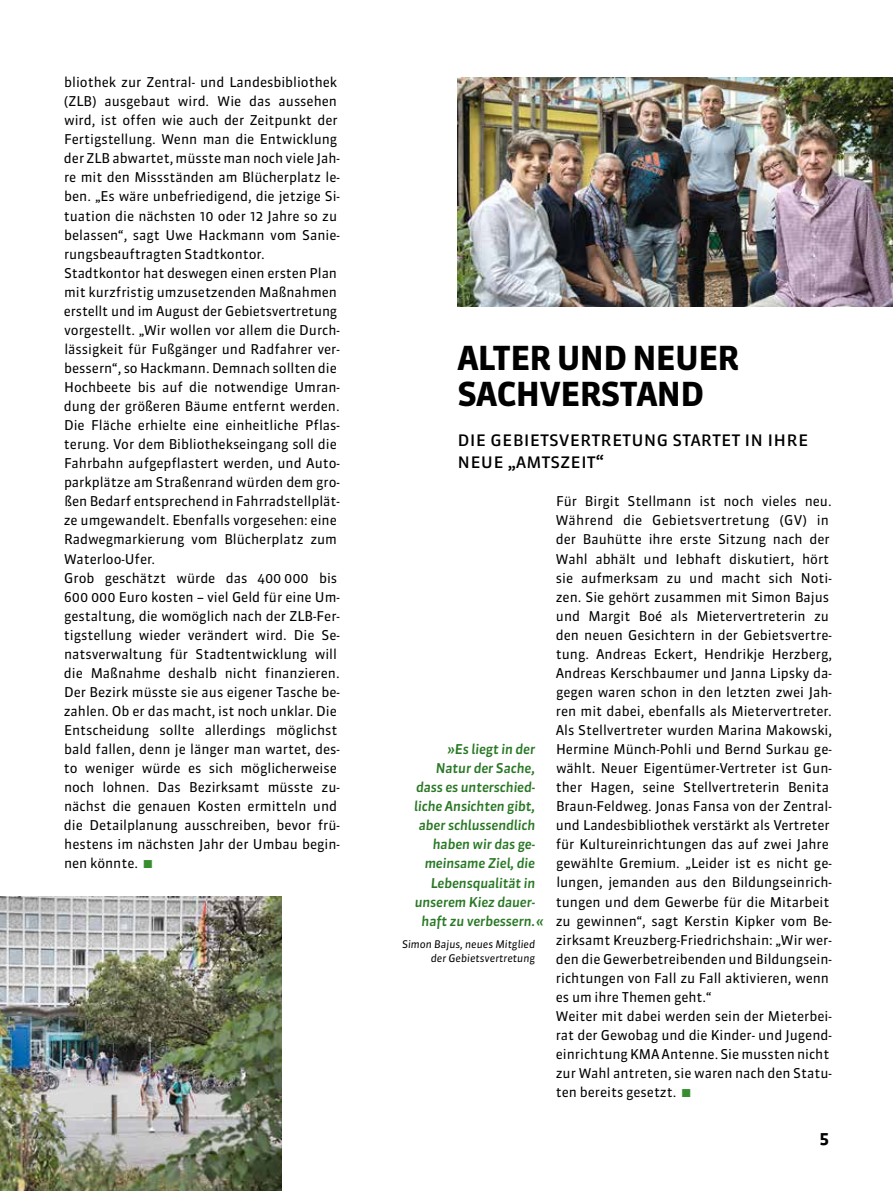
<style>
.page{position:relative;width:893px;height:1191px;background:#fff}
.page>*{position:absolute;margin:0;border:0;box-sizing:border-box;transform-origin:0 0}
.t1{font:700 33px/36px "Sanuk";letter-spacing:-.02em;color:#000}
.t2{font:21px/22.5px "Sanuk Regular SC";letter-spacing:-.02em;color:#000}
.t3{font:700 16.5px "Sanuk";color:#000}
.t4{font:13.5px/19px "Sanuk";letter-spacing:-.005em;color:#000}
.t5{font:italic 500 13.5px "Sanuk";letter-spacing:-.01em;color:#297825}
.t6{font:italic 10.5px/13.5px "Sanuk";color:#000;text-align:right}
.s1{font-family:"European Pi Three";color:#378e2e}
</style>
<div class="page">
<img style="left:0;top:897px;width:282px;height:294px">
<img style="left:457px;top:77px;width:436px;height:230px">
<p class="t4" style="left:64px;top:73px;width:278px">bliothek zur Zentral- und Landesbibliothek (ZLB) ausgebaut wird. Wie das aussehen wird, ist offen wie auch der Zeitpunkt der Fertigstellung. Wenn man die Entwicklung der ZLB abwartet, müsste man noch viele Jah&shy;re mit den Missständen am Blücherplatz le&shy;ben. „Es wäre unbefriedigend, die jetzige Si&shy;tuation die nächsten 10 oder 12 Jahre so zu belassen“, sagt Uwe Hackmann vom Sanie&shy;rungsbeauftragten Stadtkontor.<br>Stadtkontor hat deswegen einen ersten Plan mit kurzfristig umzusetzenden Maßnahmen erstellt und im August der Gebietsvertretung vorgestellt. „Wir wollen vor allem die Durch&shy;lässigkeit für Fußgänger und Radfahrer ver&shy;bessern“, so Hackmann. Demnach sollten die Hochbeete bis auf die notwendige Umran&shy;dung der größeren Bäume entfernt werden.<br>Die Fläche erhielte eine einheitliche Pflas&shy;terung. Vor dem Bibliothekseingang soll die Fahrbahn aufgepflastert werden, und Auto&shy;parkplätze am Straßenrand würden dem gro&shy;ßen Bedarf entsprechend in Fahrradstellplät&shy;ze umgewandelt. Ebenfalls vorgesehen: eine Radwegmarkierung vom Blücherplatz zum Waterloo-Ufer.<br>Grob geschätzt würde das 400 000 bis 600 000 Euro kosten – viel Geld für eine Um&shy;gestaltung, die womöglich nach der ZLB-Fer&shy;tigstellung wieder verändert wird. Die Se&shy;natsverwaltung für Stadtentwicklung will die Maßnahme deshalb nicht finanzieren.<br>Der Bezirk müsste sie aus eigener Tasche be&shy;zahlen. Ob er das macht, ist noch unklar. Die Entscheidung sollte allerdings möglichst bald fallen, denn je länger man wartet, des&shy;to weniger würde es sich möglicherweise noch lohnen. Das Bezirksamt müsste zu&shy;nächst die genauen Kosten ermitteln und die Detailplanung ausschreiben, bevor frü&shy;hestens im nächsten Jahr der Umbau begin&shy;nen könnte. <span class="s1">K</span></p>
<h1 class="t1" style="left:457px;top:340px;width:283px">ALTER UND NEUER<br>SACHVERSTAND</h1>
<h2 class="t2" style="left:457px;top:427px;width:353px">die gebietsvertretung startet in ihre neue „amtszeit“</h2>
<p class="t4" style="left:556px;top:492px;width:278px">Für Birgit Stellmann ist noch vieles neu.<br>Während die Gebietsvertretung (GV) in der Bauhütte ihre erste Sitzung nach der Wahl abhält und Iebhaft diskutiert, hört sie aufmerksam zu und macht sich Noti&shy;zen. Sie gehört zusammen mit Simon Bajus und Margit Boé als Mietervertreterin zu den neuen Gesichtern in der Gebietsvertre&shy;tung. Andreas Eckert, Hendrikje Herzberg, Andreas Kerschbaumer und Janna Lipsky da&shy;gegen waren schon in den letzten zwei Jah&shy;ren mit dabei, ebenfalls als Mietervertreter.<br>Als Stellvertreter wurden Marina Makowski, Hermine Münch-Pohli und Bernd Surkau ge&shy;wählt. Neuer Eigentümer-Vertreter ist Gun&shy;ther Hagen, seine Stellvertreterin Benita Braun-Feldweg. Jonas Fansa von der Zentral&shy;und Landesbibliothek verstärkt als Vertreter für Kultureinrichtungen das auf zwei Jahre gewählte Gremium. „Leider ist es nicht ge&shy;lungen, jemanden aus den Bildungseinrich&shy;tungen und dem Gewerbe für die Mitarbeit zu gewinnen“, sagt Kerstin Kipker vom Be&shy;zirksamt Kreuzberg-Friedrichshain: „Wir wer&shy;den die Gewerbetreibenden und Bildungsein&shy;richtungen von Fall zu Fall aktivieren, wenn es um ihre Themen geht.“<br>Weiter mit dabei werden sein der Mieterbei&shy;rat der Gewobag und die Kinder- und Jugend&shy;einrichtung KMA Antenne. Sie mussten nicht zur Wahl antreten, sie waren nach den Statu&shy;ten bereits gesetzt. <span class="s1">K</span></p>
<p class="t5" style="left:447px;top:741px;width:89px">»Es liegt in der</p>
<p class="t5" style="left:436px;top:760px;width:101px">Natur der Sache,</p>
<p class="t5" style="left:416px;top:779px;width:121px">dass es unterschied-</p>
<p class="t5" style="left:414px;top:798px;width:123px">liche Ansichten gibt,</p>
<p class="t5" style="left:419px;top:817px;width:118px">aber schlussendlich</p>
<p class="t5" style="left:433px;top:836px;width:104px">haben wir das ge-</p>
<p class="t5" style="left:425px;top:855px;width:112px">meinsame Ziel, die</p>
<p class="t5" style="left:431px;top:874px;width:106px">Lebensqualität in</p>
<p class="t5" style="left:415px;top:893px;width:122px">unserem Kiez dauer-</p>
<p class="t5" style="left:422px;top:912px;width:124px">haft zu verbessern.«</p>
<p class="t6" style="left:402px;top:937px;width:135px">Simon Bajus, neues Mitglied der Gebietsvertretung</p>
<p class="t3" style="left:819px;top:1128px;width:11px">5</p>
</div>
